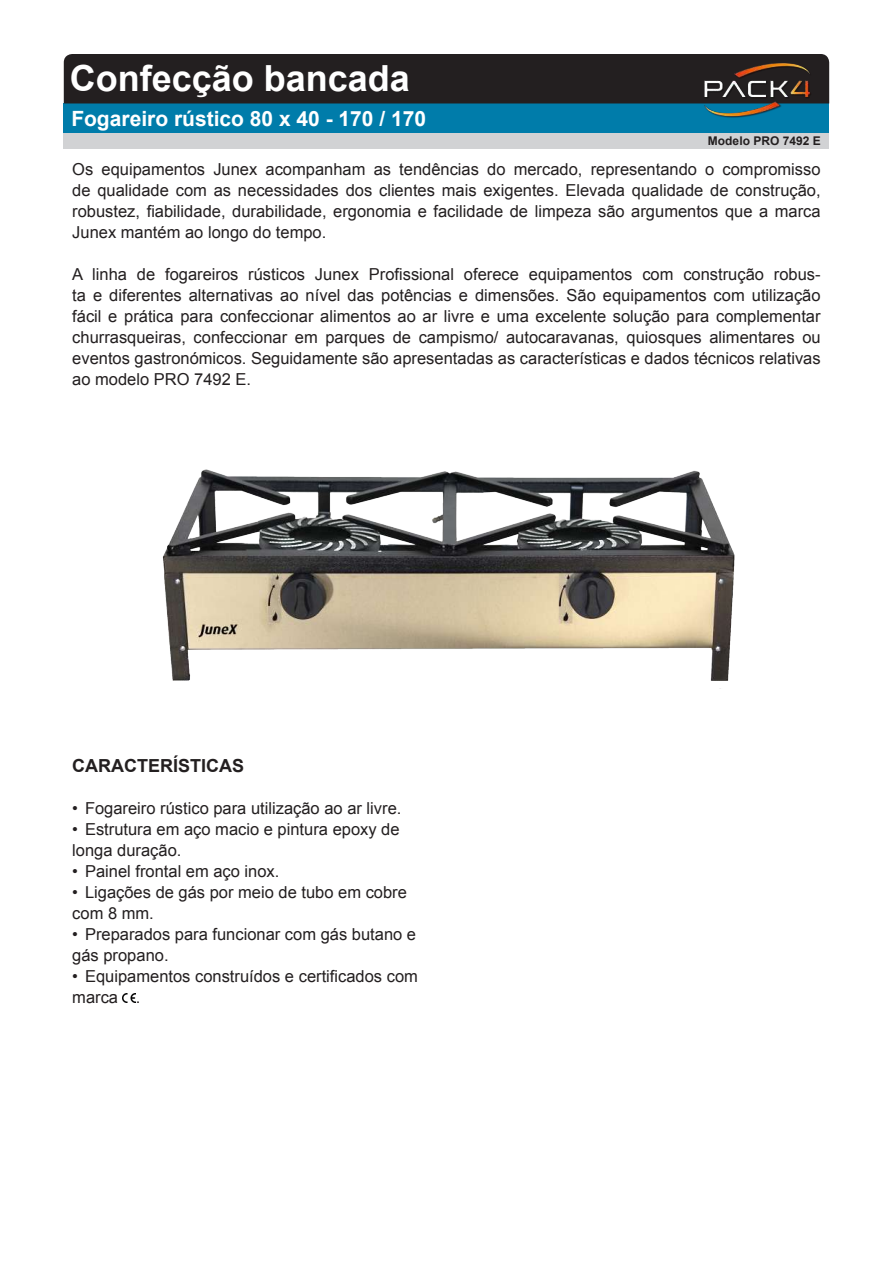
<style>
.page{position:relative;width:893px;height:1263px;background:#fff}
.page>*{position:absolute;margin:0;border:0;box-sizing:border-box;transform-origin:0 0}
.t1{font:700 36px "Arial";color:#fff}
.t2{font:700 21px "Arial";color:#fff}
.t3{font:700 18px "Arial";color:#231f20}
.t4{font:16.5px/21px "Arial";color:#231f20}
.t5{font:700 12px "Arial";color:#231f20}
</style>
<div class="page">
<div style="left:64px;top:103px;width:765px;height:30px;background:#007caa"></div>
<img style="left:162px;top:469px;width:573px;height:220px">
<svg style="left:123px;top:994px;width:12px;height:9px"></svg>
<div style="left:64px;top:54px;width:765px;height:49px;background:#231f20"></div>
<div style="left:64px;top:133px;width:765px;height:16px;background:#d1d2d4"></div>
<img style="left:703px;top:63px;width:109px;height:55px">
<h1 class="t1" style="left:64px;top:44px;width:198px">Linha 900/2</h1>
<h1 class="t1" style="left:64px;top:54px;width:198px">Linha 900/2</h1>
<p class="t2" style="left:71px;top:105px;width:356px">Fogareiro rústico 80 x 40 - 170 / 170</p>
<h1 class="t1" style="left:70px;top:55px;width:342px">Confecção bancada</h1>
<p class="t5" style="left:708px;top:133px;width:114px">Modelo PRO 7492 E</p>
<p class="t4" style="left:72px;top:159px;width:750px;text-align:justify">Os equipamentos Junex acompanham as tendências do mercado, representando o compromisso de qualidade com as necessidades dos clientes mais exigentes. Elevada qualidade de construção, robustez, fiabilidade, durabilidade, ergonomia e facilidade de limpeza são argumentos que a marca Junex mantém ao longo do tempo.</p>
<p class="t4" style="left:72px;top:264px;width:750px;text-align:justify">A linha de fogareiros rústicos Junex Profissional oferece equipamentos com construção robus&shy;ta e diferentes alternativas ao nível das potências e dimensões. São equipamentos com utilização fácil e prática para confeccionar alimentos ao ar livre e uma excelente solução para complementar churrasqueiras, confeccionar em parques de campismo/ autocaravanas, quiosques alimentares ou eventos gastronómicos. Seguidamente são apresentadas as características e dados técnicos relativas ao modelo PRO 7492 E.</p>
<p class="t3" style="left:72px;top:754px;width:173px">CARACTERÍSTICAS</p>
<p class="t4" style="left:72px;top:798px;width:331px">• Fogareiro rústico para utilização ao ar livre.</p>
<p class="t4" style="left:72px;top:819px;width:329px">• Estrutura em aço macio e pintura epoxy de longa duração.</p>
<p class="t4" style="left:72px;top:861px;width:209px">• Painel frontal em aço inox.</p>
<p class="t4" style="left:72px;top:882px;width:336px">• Ligações de gás por meio de tubo em cobre com 8 mm.</p>
<p class="t4" style="left:72px;top:924px;width:345px">• Preparados para funcionar com gás butano e gás propano.</p>
<p class="t4" style="left:72px;top:966px;width:347px">• Equipamentos construídos e certificados com marca .</p>
</div>
